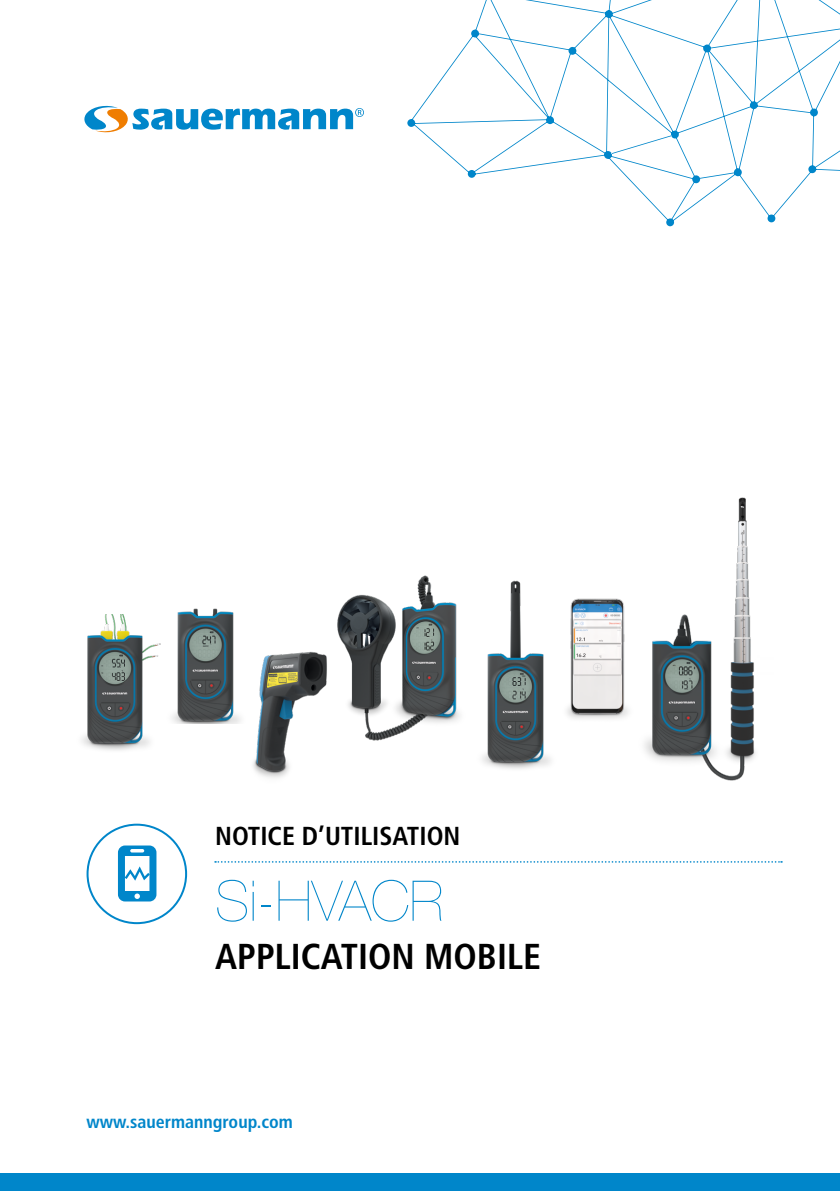
<style>
.page{position:relative;width:840px;height:1191px;background:#fff}
.page>*{position:absolute;margin:0;border:0;box-sizing:border-box;transform-origin:0 0}
.t1{font:200 56px "Helvetica Neue LT Std";color:#0086ca}
.t2{font:700 condensed 36px "Frutiger LT Std";color:#000}
.t3{font:700 condensed 26px "Frutiger LT Std";color:#000}
.t4{font:700 condensed 18px "Frutiger LT Std";color:#0086ca}
</style>
<div class="page">
<svg style="left:84px;top:106px;width:280px;height:26px"></svg>
<div style="left:0;top:1173px;width:839px;height:18px;background:#0086ca"></div>
<svg style="left:407px;top:0;width:432px;height:226px"></svg>
<svg style="left:215px;top:861px;width:566px;height:1px"></svg>
<img style="left:172px;top:608px;width:63px;height:115px">
<img style="left:644px;top:497px;width:112px;height:284px">
<img style="left:482px;top:580px;width:69px;height:189px">
<img style="left:337px;top:575px;width:123px;height:166px">
<img style="left:82px;top:615px;width:79px;height:136px">
<img style="left:235px;top:639px;width:108px;height:139px">
<img style="left:567px;top:598px;width:62px;height:121px">
<svg style="left:87px;top:824px;width:100px;height:100px"></svg>
<h3 class="t3" style="left:215px;top:820px;width:246px">NOTICE D’UTILISATION</h3>
<h1 class="t1" style="left:215px;top:868px;width:230px">Si-HVACR</h1>
<h2 class="t2" style="left:215px;top:935px;width:327px">APPLICATION MOBILE</h2>
<p class="t4" style="left:86px;top:1110px;width:207px">www.sauermanngroup.com</p>
</div>
